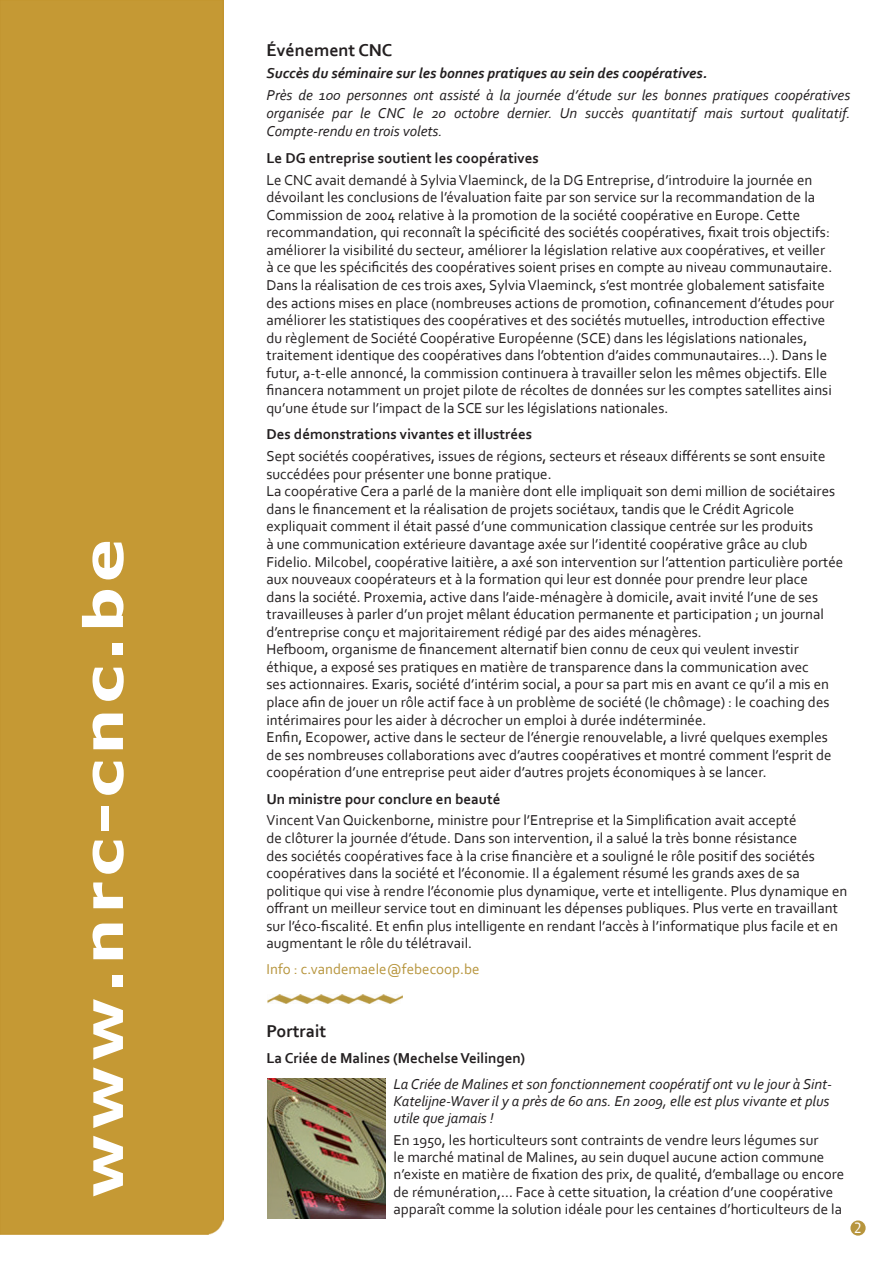
<style>
.page{position:relative;width:893px;height:1263px;background:#fff}
.page>*{position:absolute;margin:0;border:0;box-sizing:border-box;transform-origin:0 0}
.t1{font:700 54px "Verdana";letter-spacing:.075em;color:#fff;scale:1.2 1}
.t2{font:700 18px "Corbel";color:#231f20}
.t3{font:15px/17.5px "Corbel";color:#231f20}
.t4{font:italic 15px/18px "Corbel";color:#231f20;text-align:justify}
.t5{font:700 15px "Corbel";color:#231f20}
.t6{font:italic 700 15px "Corbel";color:#231f20}
.t7{font:15px "Corbel";color:#b7953d}
.t8{font:15px "Andale Mono";color:#fff}
</style>
<div class="page">
<div style="left:0;top:0;width:223px;height:1234px;background:#c59934"></div>
<div style="left:850px;top:1220px;width:16px;height:15px;background:#b7953d;border-radius:50%"></div>
<img style="left:267px;top:1079px;width:118px;height:139px">
<img style="left:268px;top:994px;width:135px;height:10px">
<h1 class="t1" style="left:69px;top:1198px;width:550px;rotate:-90deg">www.nrc-cnc.be</h1>
<p class="t2" style="left:266px;top:39px;width:128px">Événement CNC</p>
<p class="t6" style="left:266px;top:64px;width:442px">Succès du séminaire sur les bonnes pratiques au sein des coopératives.</p>
<p class="t4" style="left:266px;top:86px;width:585px">Près de 100 personnes ont assisté à la journée d’étude sur les bonnes pratiques coopératives organisée par le CNC le 20 octobre dernier. Un succès quantitatif mais surtout qualitatif.<br>Compte-rendu en trois volets.</p>
<p class="t5" style="left:266px;top:149px;width:274px">Le DG entreprise soutient les coopératives</p>
<p class="t3" style="left:266px;top:171px;width:569px">Le CNC avait demandé à Sylvia Vlaeminck, de la DG Entreprise, d’introduire la journée en dévoilant les conclusions de l’évaluation faite par son service sur la recommandation de la Commission de 2004 relative à la promotion de la société coopérative en Europe. Cette recommandation, qui reconnaît la spécificité des sociétés coopératives, fixait trois objectifs: améliorer la visibilité du secteur, améliorer la législation relative aux coopératives, et veiller à ce que les spécificités des coopératives soient prises en compte au niveau communautaire.<br>Dans la réalisation de ces trois axes, Sylvia Vlaeminck, s’est montrée globalement satisfaite des actions mises en place (nombreuses actions de promotion, cofinancement d’études pour améliorer les statistiques des coopératives et des sociétés mutuelles, introduction effective du règlement de Société Coopérative Européenne (SCE) dans les législations nationales, traitement identique des coopératives dans l’obtention d’aides communautaires…). Dans le futur, a-t-elle annoncé, la commission continuera à travailler selon les mêmes objectifs. Elle financera notamment un projet pilote de récoltes de données sur les comptes satellites ainsi qu’une étude sur l’impact de la SCE sur les législations nationales.</p>
<p class="t5" style="left:266px;top:425px;width:267px">Des démonstrations vivantes et illustrées</p>
<p class="t3" style="left:266px;top:447px;width:578px">Sept sociétés coopératives, issues de régions, secteurs et réseaux différents se sont ensuite succédées pour présenter une bonne pratique.<br>La coopérative Cera a parlé de la manière dont elle impliquait son demi million de sociétaires dans le financement et la réalisation de projets sociétaux, tandis que le Crédit Agricole expliquait comment il était passé d’une communication classique centrée sur les produits<br>à une communication extérieure davantage axée sur l’identité coopérative grâce au club Fidelio. Milcobel, coopérative laitière, a axé son intervention sur l’attention particulière portée aux nouveaux coopérateurs et à la formation qui leur est donnée pour prendre leur place<br>dans la société. Proxemia, active dans l’aide-ménagère à domicile, avait invité l’une de ses travailleuses à parler d’un projet mêlant éducation permanente et participation ; un journal d’entreprise conçu et majoritairement rédigé par des aides ménagères.<br>Hefboom, organisme de financement alternatif bien connu de ceux qui veulent investir éthique, a exposé ses pratiques en matière de transparence dans la communication avec<br>ses actionnaires. Exaris, société d’intérim social, a pour sa part mis en avant ce qu’il a mis en place afin de jouer un rôle actif face à un problème de société (le chômage) : le coaching des intérimaires pour les aider à décrocher un emploi à durée indéterminée.<br>Enfin, Ecopower, active dans le secteur de l’énergie renouvelable, a livré quelques exemples de ses nombreuses collaborations avec d’autres coopératives et montré comment l’esprit de coopération d’une entreprise peut aider d’autres projets économiques à se lancer.</p>
<p class="t5" style="left:266px;top:789px;width:235px">Un ministre pour conclure en beauté</p>
<p class="t3" style="left:266px;top:811px;width:582px">Vincent Van Quickenborne, ministre pour l’Entreprise et la Simplification avait accepté<br>de clôturer la journée d’étude. Dans son intervention, il a salué la très bonne résistance<br>des sociétés coopératives face à la crise financière et a souligné le rôle positif des sociétés coopératives dans la société et l’économie. Il a également résumé les grands axes de sa politique qui vise à rendre l’économie plus dynamique, verte et intelligente. Plus dynamique en offrant un meilleur service tout en diminuant les dépenses publiques. Plus verte en travaillant sur l’éco-fiscalité. Et enfin plus intelligente en rendant l’accès à l’informatique plus facile et en augmentant le rôle du télétravail.</p>
<p class="t7" style="left:266px;top:959px;width:215px">Info : c.vandemaele@febecoop.be</p>
<p class="t2" style="left:266px;top:1020px;width:61px">Portrait</p>
<p class="t5" style="left:266px;top:1049px;width:260px">La Criée de Malines (Mechelse Veilingen)</p>
<p class="t4" style="left:393px;top:1075px;width:440px;line-height:17.2px;text-align:left">La Criée de Malines et son fonctionnement coopératif ont vu le jour à Sint-<br>Katelijne-Waver il y a près de 60 ans. En 2009, elle est plus vivante et plus utile que jamais !</p>
<p class="t3" style="left:393px;top:1131px;width:452px">En 1950, les horticulteurs sont contraints de vendre leurs légumes sur<br>le marché matinal de Malines, au sein duquel aucune action commune n’existe en matière de fixation des prix, de qualité, d’emballage ou encore de rémunération,… Face à cette situation, la création d’une coopérative apparaît comme la solution idéale pour les centaines d’horticulteurs de la</p>
<p class="t8" style="left:854px;top:1218px;width:10px">2</p>
</div>
